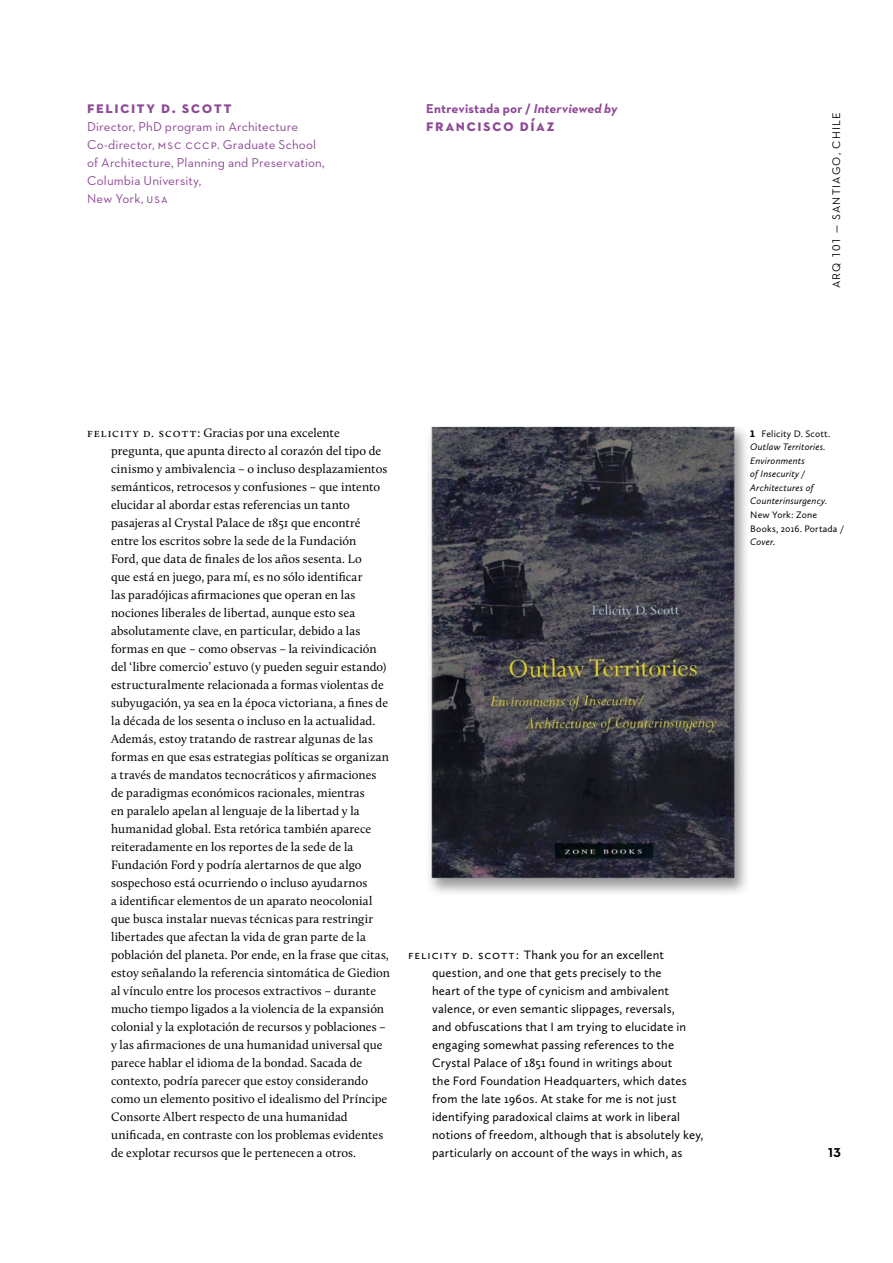
<style>
.page{position:relative;width:893px;height:1263px;background:#fff}
.page>*{position:absolute;margin:0;border:0;box-sizing:border-box;transform-origin:0 0}
.t1{font:700 16.5px "Neutraface 2 Text";letter-spacing:.09em;color:#8e4896}
.t2{font:13.05px/18px "Neutraface 2 Text";letter-spacing:.01em;color:#8e4896}
.t3{font:700 13.05px "Neutraface 2 Text";letter-spacing:.02em;color:#8e4896}
.t4{font:700 13.05px "Neutraface 2 Text";color:#000}
.t5{font:12.6px/18px "Calluna";letter-spacing:.01em;color:#000}
.t6{font:12.6px/18px "Calluna Sans";letter-spacing:.01em;color:#000}
.t7{font:11.25px "Neutraface 2 Text";letter-spacing:.11em;color:#000}
.t8{font:italic 9.75px/13.5px "Calluna Sans";letter-spacing:.015em;color:#000}
.t9{font:9.75px/13.5px "Calluna Sans";letter-spacing:.02em;color:#000}
.s1{font-style:italic}
.s2{font-weight:900;font-style:normal}
.s3{font-style:normal}
</style>
<div class="page">
<img style="left:428px;top:426px;width:319px;height:467px">
<h1 class="t1" style="left:87px;top:97px;width:146px">Felicity D. Scott</h1>
<p class="t2" style="left:87px;top:117px;width:239px">Director, PhD program in Architecture<br>Co-director, M Sc cccp. Graduate School of Architecture, Planning and Preservation,<br>Columbia University,<br>New York, us a</p>
<p class="t3" style="left:426px;top:100px;width:193px">Entrevistada por / <span class="s1">Interviewed by</span></p>
<h1 class="t1" style="left:426px;top:115px;width:130px">Francisco Díaz</h1>
<p class="t7" style="left:829px;top:288px;width:178px;rotate:-90deg">ARQ 101 — SANTIAGO, CHILE</p>
<p class="t5" style="left:111px;top:424px;width:280px;text-indent:-24px">Felicity D. Scott: Gracias por una excelente pregunta, que apunta directo al corazón del tipo de cinismo y ambivalencia – o incluso desplazamientos semánticos, retrocesos y confusiones – que intento elucidar al abordar estas referencias un tanto pasajeras al Crystal Palace de 1851 que encontré entre los escritos sobre la sede de la Fundación<br>Ford, que data de finales de los años sesenta. Lo<br>que está en juego, para mí, es no sólo identificar<br>las paradójicas afirmaciones que operan en las nociones liberales de libertad, aunque esto sea absolutamente clave, en particular, debido a las formas en que – como observas – la reivindicación del ‘libre comercio’ estuvo (y pueden seguir estando) estructuralmente relacionada a formas violentas de subyugación, ya sea en la época victoriana, a fines de la década de los sesenta o incluso en la actualidad.<br>Además, estoy tratando de rastrear algunas de las formas en que esas estrategias políticas se organizan a través de mandatos tecnocráticos y afirmaciones de paradigmas económicos racionales, mientras<br>en paralelo apelan al lenguaje de la libertad y la humanidad global. Esta retórica también aparece reiteradamente en los reportes de la sede de la Fundación Ford y podría alertarnos de que algo sospechoso está ocurriendo o incluso ayudarnos<br>a identificar elementos de un aparato neocolonial que busca instalar nuevas técnicas para restringir libertades que afectan la vida de gran parte de la población del planeta. Por ende, en la frase que citas, estoy señalando la referencia sintomática de Giedion al vínculo entre los procesos extractivos – durante mucho tiempo ligados a la violencia de la expansión colonial y la explotación de recursos y poblaciones – y las afirmaciones de una humanidad universal que parece hablar el idioma de la bondad. Sacada de contexto, podría parecer que estoy considerando como un elemento positivo el idealismo del Príncipe Consorte Albert respecto de una humanidad unificada, en contraste con los problemas evidentes de explotar recursos que le pertenecen a otros.</p>
<p class="t6" style="left:432px;top:946px;width:273px;text-indent:-24px">Felicity D. S cott: Thank you for an excellent question, and one that gets precisely to the<br>heart of the type of cynicism and ambivalent valence, or even semantic slippages, reversals,<br>and obfuscations that I am trying to elucidate in engaging somewhat passing references to the Crystal Palace of 1851 found in writings about<br>the Ford Foundation Headquarters, which dates from the late 1960s. At stake for me is not just identifying paradoxical claims at work in liberal notions of freedom, although that is absolutely key, particularly on account of the ways in which, as</p>
<p class="t8" style="left:750px;top:427px;width:82px"><span class="s2">1</span> <span class="s3">Felicity D. Scott.<br></span>Outlaw Territories.<br>Environments<br>of Insecurity /<br>Architectures of<br>Counterinsurgency.</p>
<p class="t9" style="left:750px;top:508px;width:96px">New York: Zone<br>Books, 2016. Portada /<br><span class="s1">Cover</span>.</p>
<p class="t4" style="left:828px;top:1144px;width:14px">13</p>
</div>
